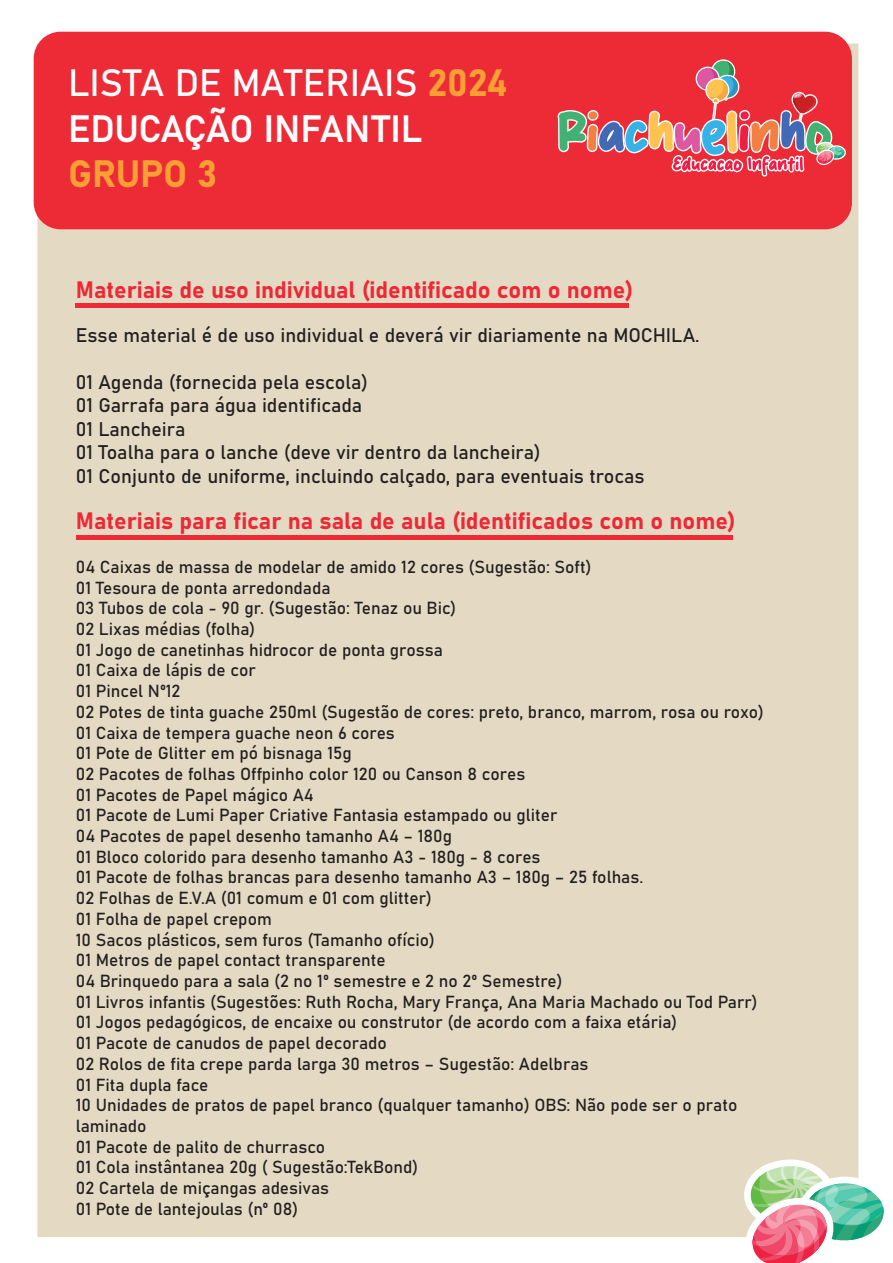
<style>
.page{position:relative;width:893px;height:1263px;background:#fff}
.page>*{position:absolute;margin:0;border:0;box-sizing:border-box;transform-origin:0 0}
.t1{font:37.65px/45.2px "Bahnschrift";color:#fff}
.t2{font:37.65px "Bahnschrift";letter-spacing:-.01em;color:#f99f33}
.t3{font:23.4px "Bahnschrift";color:#ee2836}
.t4{font:19.5px/23.4px "Bahnschrift";color:#231f20}
.t5{font:17.25px/20.7px "Bahnschrift";color:#231f20}
.s1{color:#f99f33}
</style>
<div class="page">
<div style="left:33px;top:31px;width:826px;height:1206px;background:#e4dac3"></div>
<hr style="left:76px;top:304px;width:553px;height:4px;background:#ee2a36">
<hr style="left:76px;top:535px;width:656px;height:4px;background:#ee2a36">
<div style="left:34px;top:32px;width:818px;height:197px;background:#ed2b37;border-radius:27px"></div>
<svg style="left:557px;top:59px;width:289px;height:118px"></svg>
<svg style="left:743px;top:1159px;width:141px;height:104px"></svg>
<h1 class="t1" style="left:68px;top:58px;width:441px">LISTA DE MATERIAIS <span class="s1">2024<br></span>EDUCAÇÃO INFANTIL</h1>
<h1 class="t2" style="left:68px;top:145px;width:151px">GRUPO 3</h1>
<h2 class="t3" style="left:76px;top:272px;width:559px">Materiais de uso individual (identificado com o nome)</h2>
<p class="t4" style="left:76px;top:322px;width:625px">Esse material é de uso individual e deverá vir diariamente na MOCHILA.</p>
<p class="t4" style="left:76px;top:369px;width:570px">01 Agenda (fornecida pela escola)<br>01 Garrafa para água identificada<br>01 Lancheira<br>01 Toalha para o lanche (deve vir dentro da lancheira)<br>01 Conjunto de uniforme, incluindo calçado, para eventuais trocas</p>
<h2 class="t3" style="left:76px;top:503px;width:662px">Materiais para ficar na sala de aula (identificados com o nome)</h2>
<p class="t5" style="left:76px;top:555px;width:690px">04 Caixas de massa de modelar de amido 12 cores (Sugestão: Soft)<br>01 Tesoura de ponta arredondada<br>03 Tubos de cola - 90 gr. (Sugestão: Tenaz ou Bic)<br>02 Lixas médias (folha)<br>01 Jogo de canetinhas hidrocor de ponta grossa<br>01 Caixa de lápis de cor<br>01 Pincel Nº12<br>02 Potes de tinta guache 250ml (Sugestão de cores: preto, branco, marrom, rosa ou roxo)<br>01 Caixa de tempera guache neon 6 cores<br>01 Pote de Glitter em pó bisnaga 15g<br>02 Pacotes de folhas Offpinho color 120 ou Canson 8 cores<br>01 Pacotes de Papel mágico A4<br>01 Pacote de Lumi Paper Criative Fantasia estampado ou gliter<br>04 Pacotes de papel desenho tamanho A4 – 180g<br>01 Bloco colorido para desenho tamanho A3 - 180g - 8 cores<br>01 Pacote de folhas brancas para desenho tamanho A3 – 180g – 25 folhas.<br>02 Folhas de E.V.A (01 comum e 01 com glitter)<br>01 Folha de papel crepom<br>10 Sacos plásticos, sem furos (Tamanho ofício)<br>01 Metros de papel contact transparente<br>04 Brinquedo para a sala (2 no 1º semestre e 2 no 2º Semestre)<br>01 Livros infantis (Sugestões: Ruth Rocha, Mary França, Ana Maria Machado ou Tod Parr)<br>01 Jogos pedagógicos, de encaixe ou construtor (de acordo com a faixa etária)<br>01 Pacote de canudos de papel decorado<br>02 Rolos de fita crepe parda larga 30 metros – Sugestão: Adelbras<br>01 Fita dupla face<br>10 Unidades de pratos de papel branco (qualquer tamanho) OBS: Não pode ser o prato laminado<br>01 Pacote de palito de churrasco<br>01 Cola instântanea 20g ( Sugestão:TekBond)<br>02 Cartela de miçangas adesivas<br>01 Pote de lantejoulas (nº 08)</p>
</div>
